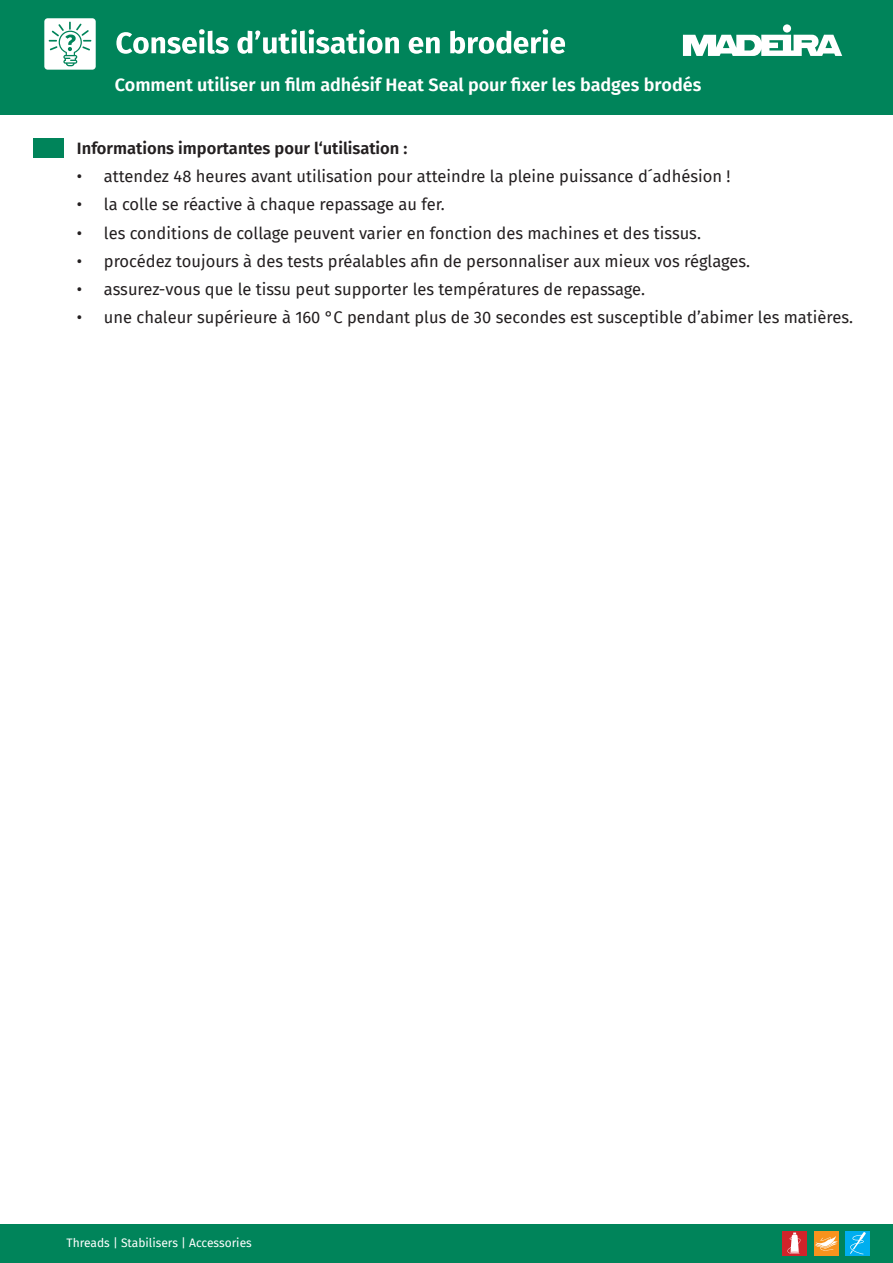
<style>
.page{position:relative;width:893px;height:1263px;background:#fff}
.page>*{position:absolute;margin:0;border:0;box-sizing:border-box;transform-origin:0 0}
.t1{font:600 18px "Fira Sans";letter-spacing:-.005em;color:#fff}
.t2{font:16.5px "Fira Sans";color:#231f20}
.t3{font:600 16.5px "Fira Sans";color:#231f20}
.t4{font:12px "Fira Sans";color:#fff}
</style>
<div class="page">
<div style="left:33px;top:138px;width:31px;height:19px;background:#00845a"></div>
<div style="left:0;top:1224px;width:893px;height:38px;background:#00845a"></div>
<div style="left:814px;top:1231px;width:25px;height:25px;background:#f7931d"></div>
<svg style="left:815px;top:1236px;width:23px;height:15px"></svg>
<div style="left:782px;top:1231px;width:25px;height:25px;background:#d1232a"></div>
<div style="left:845px;top:1231px;width:25px;height:25px;background:#00aeef"></div>
<svg style="left:850px;top:1232px;width:16px;height:22px"></svg>
<svg style="left:787px;top:1232px;width:14px;height:22px"></svg>
<div style="left:0;top:0;width:893px;height:115px;background:#00845a"></div>
<svg style="left:683px;top:35px;width:159px;height:21px"></svg>
<div style="left:783px;top:24px;width:8px;height:9px;background:#fff;border-radius:50%"></div>
<svg style="left:116px;top:29px;width:113px;height:25px"></svg>
<svg style="left:237px;top:29px;width:162px;height:25px"></svg>
<svg style="left:409px;top:37px;width:31px;height:17px"></svg>
<svg style="left:450px;top:29px;width:115px;height:25px"></svg>
<div style="left:44px;top:18px;width:52px;height:52px;background:#fff;border-radius:3px"></div>
<svg style="left:49px;top:22px;width:42px;height:44px"></svg>
<p class="t1" style="left:115px;top:70px;width:588px">Comment utiliser un film adhésif Heat Seal pour fixer les badges brodés</p>
<p class="t3" style="left:77px;top:134px;width:332px">Informations importantes pour l‘utilisation :</p>
<p class="t2" style="left:77px;top:164px;width:655px">• attendez 48 heures avant utilisation pour atteindre la pleine puissance d´adhésion !</p>
<p class="t2" style="left:77px;top:192px;width:369px">• la colle se réactive à chaque repassage au fer.</p>
<p class="t2" style="left:77px;top:220px;width:625px">• les conditions de collage peuvent varier en fonction des machines et des tissus.</p>
<p class="t2" style="left:77px;top:249px;width:675px">• procédez toujours à des tests préalables afin de personnaliser aux mieux vos réglages.</p>
<p class="t2" style="left:77px;top:277px;width:570px">• assurez-vous que le tissu peut supporter les températures de repassage.</p>
<p class="t2" style="left:77px;top:305px;width:777px">• une chaleur supérieure à 160 °C pendant plus de 30 secondes est susceptible d’abimer les matières.</p>
<p class="t4" style="left:67px;top:1233px;width:187px">Threads | Stabilisers | Accessories</p>
</div>
